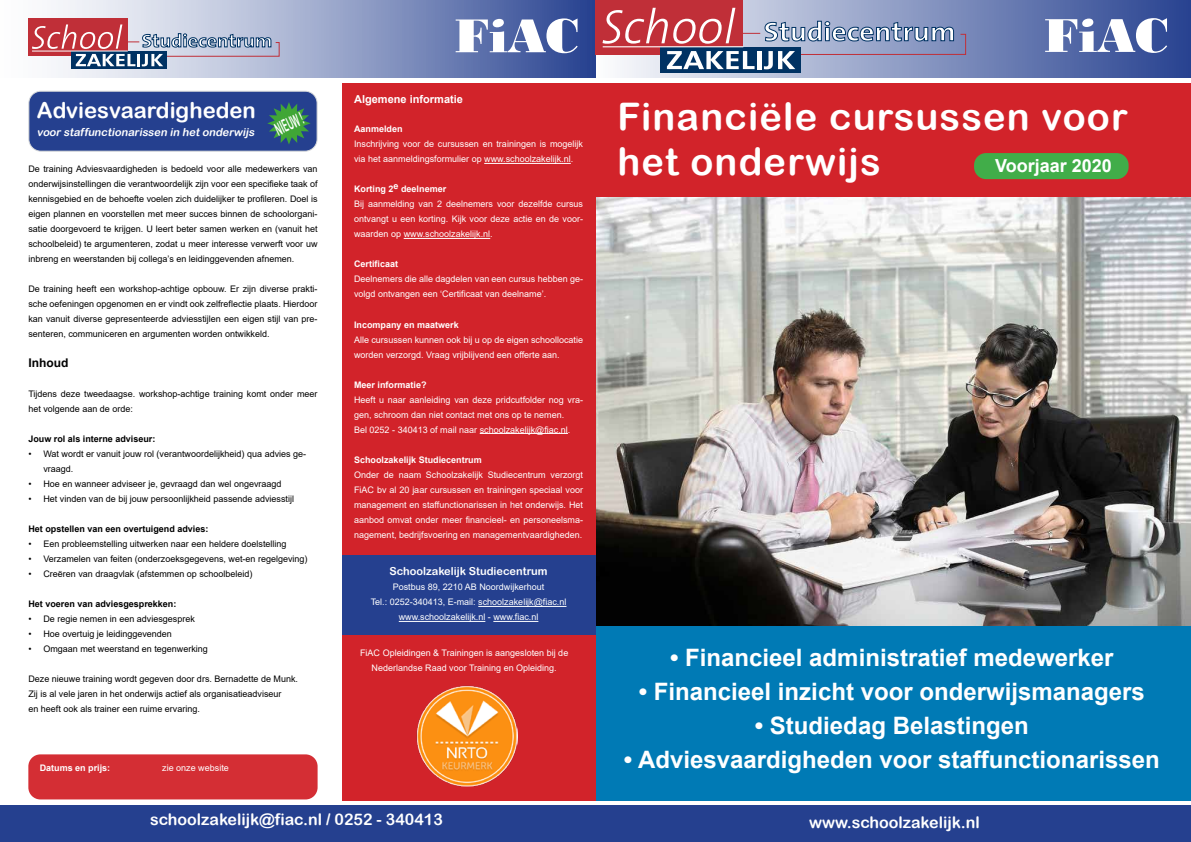
<style>
.page{position:relative;width:1191px;height:842px;background:#fff}
.page>*{position:absolute;margin:0;border:0;box-sizing:border-box;transform-origin:0 0}
.t1{font:50px "Bodoni MT Black";color:#fff}
.t2{font:38px/45px "Arial Rounded MT Bold";letter-spacing:.03em;color:#fff}
.t3{font:700 24px "Arial";color:#fff}
.t4{font:22px "Arial Rounded MT Bold";color:#fff}
.t5{font:700 18px "Arial";color:#fff}
.t6{font:17.5px "Arial Rounded MT Bold";color:#fff;scale:.43 1}
.t7{font:16px "Arial Rounded MT Bold";color:#fff}
.t8{font:700 12px "Arial";color:#000}
.t9{font:italic 11px "Arial Rounded MT Bold";color:#fff}
.t10{font:11px "Arial Rounded MT Bold";color:#fff}
.t11{font:700 11px "Arial";color:#fff}
.t12{font:9px/15px "Arial";color:#000}
.t13{font:9px/15px "Arial";color:#fff}
.t14{font:700 9px "Arial";color:#fff}
.t15{font:700 9px "Arial";color:#000}
</style>
<div class="page">
<img style="left:595px;top:197px;width:596px;height:428px">
<div style="left:0;top:806px;width:1191px;height:36px;background:#25408f"></div>
<div style="left:595px;top:626px;width:596px;height:175px;background:#007ab5"></div>
<div style="left:595px;top:84px;width:596px;height:113px;background:#d2232a"></div>
<div style="left:974px;top:153px;width:154px;height:26px;background:#41ad49;border-radius:12px"></div>
<div style="left:0;top:0;width:596px;height:78px;background:linear-gradient(to right,#fff,#334c96)"></div>
<div style="left:342px;top:84px;width:253px;height:717px;background:#d2232a"></div>
<div style="left:342px;top:556px;width:253px;height:79px;background:#25408f"></div>
<hr style="left:484px;top:163px;width:87px;height:1px;background:#fff">
<hr style="left:404px;top:238px;width:86px;height:1px;background:#fff">
<hr style="left:480px;top:433px;width:88px;height:1px;background:#fff">
<hr style="left:478px;top:606px;width:88px;height:1px;background:#fff">
<hr style="left:399px;top:621px;width:86px;height:1px;background:#fff">
<hr style="left:493px;top:621px;width:45px;height:1px;background:#fff">
<img style="left:416px;top:685px;width:101px;height:101px">
<div style="left:595px;top:0;width:596px;height:78px;background:linear-gradient(to right,#fdfdfe,#284390)"></div>
<svg style="left:660px;top:69px;width:141px;height:4px"></svg>
<svg style="left:595px;top:0;width:371px;height:69px;background:#a389a2"></svg>
<div style="left:28px;top:18px;width:100px;height:38px;background:#c02f38"></div>
<div style="left:71px;top:51px;width:96px;height:18px;background:linear-gradient(to right,#003263,#003263)"></div>
<svg style="left:32px;top:24px;width:247px;height:42px"></svg>
<div style="left:28px;top:754px;width:289px;height:45px;background:#d42e34;border-radius:12px"></div>
<div style="left:29px;top:91px;width:288px;height:60px;background:#25408f;border-radius:12px"></div>
<div style="left:28px;top:91px;width:289px;height:61px;border:1px solid #d7d9da;border-radius:12px"></div>
<svg style="left:267px;top:102px;width:44px;height:42px"></svg>
<h3 class="t4" style="left:37px;top:97px;width:220px">Adviesvaardigheden</h3>
<p class="t9" style="left:37px;top:126px;width:221px">voor staffunctionarissen in hetonderwijs</p>
<h3 class="t6" style="left:271px;top:121px;width:71px;rotate:-25deg">NIEUW !</h3>
<p class="t12" style="left:28px;top:162px;width:291px;text-align:justify">De training Adviesvaardigheden is bedoeld voor alle medewerkers van onderwijsinstellingen die verantwoordelijk zijn voor een specifieke taak of kennisgebied en de behoefte voelen zich duidelijker te profileren. Doel is eigen plannen en voorstellen met meer succes binnen de schoolorgani&shy;satie doorgevoerd te krijgen. U leert beter samen werken en (vanuit het schoolbeleid) te argumenteren, zodat u meer interesse verwerft voor uw inbreng en weerstanden bij collega’s en leidinggevenden afnemen.</p>
<p class="t12" style="left:28px;top:282px;width:291px;text-align:justify">De training heeft een workshop-achtige opbouw. Er zijn diverse prakti&shy;sche oefeningen opgenomen en er vindt ook zelfreflectie plaats. Hierdoor kan vanuit diverse gepresenteerde adviesstijlen een eigen stijl van pre&shy;senteren, communiceren en argumenten worden ontwikkeld.</p>
<h3 class="t8" style="left:28px;top:355px;width:41px">Inhoud</h3>
<p class="t12" style="left:28px;top:387px;width:291px">Tijdens deze tweedaagse. workshop-achtige training komt onder meer het volgende aan de orde:</p>
<p class="t15" style="left:28px;top:433px;width:129px">Jouw rol als interne adviseur:</p>
<p class="t12" style="left:43px;top:447px;width:264px;text-indent:-15px">• Wat wordt er vanuit jouw rol (verantwoordelijkheid) qua advies ge&shy;vraagd.</p>
<p class="t12" style="left:28px;top:477px;width:255px">• Hoe en wanneer adviseer je, gevraagd dan wel ongevraagd</p>
<p class="t12" style="left:28px;top:492px;width:267px">• Het vinden van de bij jouw persoonlijkheid passende adviesstijl</p>
<p class="t15" style="left:28px;top:523px;width:182px">Het opstellen van een overtuigend advies:</p>
<p class="t12" style="left:28px;top:537px;width:260px">• Een probleemstelling uitwerken naar een heldere doelstelling</p>
<p class="t12" style="left:28px;top:552px;width:281px">• Verzamelen van feiten (onderzoeksgegevens, wet-en regelgeving)</p>
<p class="t12" style="left:28px;top:567px;width:226px">• Creëren van draagvlak (afstemmen op schoolbeleid)</p>
<p class="t15" style="left:28px;top:598px;width:150px">Het voeren van adviesgesprekken:</p>
<p class="t12" style="left:28px;top:612px;width:168px">• De regie nemen in een adviesgesprek</p>
<p class="t12" style="left:28px;top:627px;width:145px">• Hoe overtuig je leidinggevenden</p>
<p class="t12" style="left:28px;top:642px;width:181px">• Omgaan met weerstand en tegenwerking</p>
<p class="t12" style="left:28px;top:672px;width:271px">Deze nieuwe training wordt gegeven door drs. Bernadette de Munk.<br>Zij is al vele jaren in het onderwijs actief als organisatieadviseur<br>en heeft ook als trainer een ruime ervaring.</p>
<p class="t14" style="left:40px;top:762px;width:72px">Datums en prijs:</p>
<p class="t13" style="left:162px;top:760px;width:68px">zie onze website</p>
<h1 class="t1" style="left:454px;top:6px;width:127px">FiAC</h1>
<p class="t11" style="left:354px;top:92px;width:110px">Algemene informatie</p>
<p class="t14" style="left:354px;top:123px;width:50px">Aanmelden</p>
<p class="t13" style="left:354px;top:137px;width:230px">Inschrijving voor de cursussen en trainingen is mogelijk via het aanmeldingsformulier op www.schoolzakelijk.nl.</p>
<p class="t14" style="left:354px;top:183px;width:94px">Korting 2e deelnemer</p>
<p class="t13" style="left:354px;top:197px;width:230px;text-align:justify">Bij aanmelding van 2 deelnemers voor dezelfde cursus ontvangt u een korting. Kijk voor deze actie en de voor&shy;waarden op www.schoolzakelijk.nl.</p>
<p class="t14" style="left:354px;top:258px;width:46px">Certificaat</p>
<p class="t13" style="left:354px;top:272px;width:230px">Deelnemers die alle dagdelen van een cursus hebben ge&shy;volgd ontvangen een ‘Certificaat van deelname’.</p>
<p class="t14" style="left:354px;top:318px;width:106px">Incompany en maatwerk</p>
<p class="t13" style="left:354px;top:332px;width:230px">Alle cursussen kunnen ook bij u op de eigen schoollocatie worden verzorgd. Vraag vrijblijvend een offerte aan.</p>
<p class="t14" style="left:354px;top:378px;width:74px">Meer informatie?</p>
<p class="t13" style="left:354px;top:392px;width:230px">Heeft u naar aanleiding van deze pridcutfolder nog vra&shy;gen, schroom dan niet contact met ons op te nemen.<br>Bel 0252 - 340413 of mail naar schoolzakelijk@fiac.nl.</p>
<p class="t14" style="left:354px;top:453px;width:129px">Schoolzakelijk Studiecentrum</p>
<p class="t13" style="left:354px;top:467px;width:230px;text-align:justify">Onder de naam Schoolzakelijk Studiecentrum verzorgt FiAC bv al 20 jaar cursussen en trainingen speciaal voor management en staffunctionarissen in het onderwijs. Het aanbod omvat onder meer financieel- en personeelsma&shy;nagement, bedrijfsvoering en managementvaardigheden.</p>
<p class="t10" style="left:389px;top:565px;width:160px">Schoolzakelijk Studiecentrum</p>
<p class="t13" style="left:371px;top:580px;width:197px;text-align:center">Postbus 89, 2210 AB Noordwijkerhout<br>Tel.: 0252-340413, E-mail: schoolzakelijk@fiac.nl www.schoolzakelijk.nl - www.fiac.nl</p>
<p class="t13" style="left:360px;top:646px;width:210px;text-align:center">FiAC Opleidingen &amp; Trainingen is aangesloten bij de<br>Nederlandse Raad voor Training en Opleiding.</p>
<h3 class="t7" style="left:150px;top:810px;width:294px">schoolzakelijk@fiac.nl / 0252 - 340413</h3>
<h1 class="t1" style="left:1043px;top:6px;width:127px">FiAC</h1>
<h2 class="t2" style="left:617px;top:93px;width:512px">Financiële cursussen voor het onderwijs</h2>
<h3 class="t5" style="left:995px;top:153px;width:118px">Voorjaar 2020</h3>
<h3 class="t3" style="left:670px;top:640px;width:445px">• Financieel administratief medewerker</h3>
<h3 class="t3" style="left:639px;top:674px;width:507px">• Financieel inzicht voor onderwijsmanagers</h3>
<h3 class="t3" style="left:755px;top:708px;width:275px">• Studiedag Belastingen</h3>
<h3 class="t3" style="left:624px;top:742px;width:537px">• Adviesvaardigheden voor staffunctionarissen</h3>
<h3 class="t7" style="left:809px;top:813px;width:172px">www.schoolzakelijk.nl</h3>
</div>
